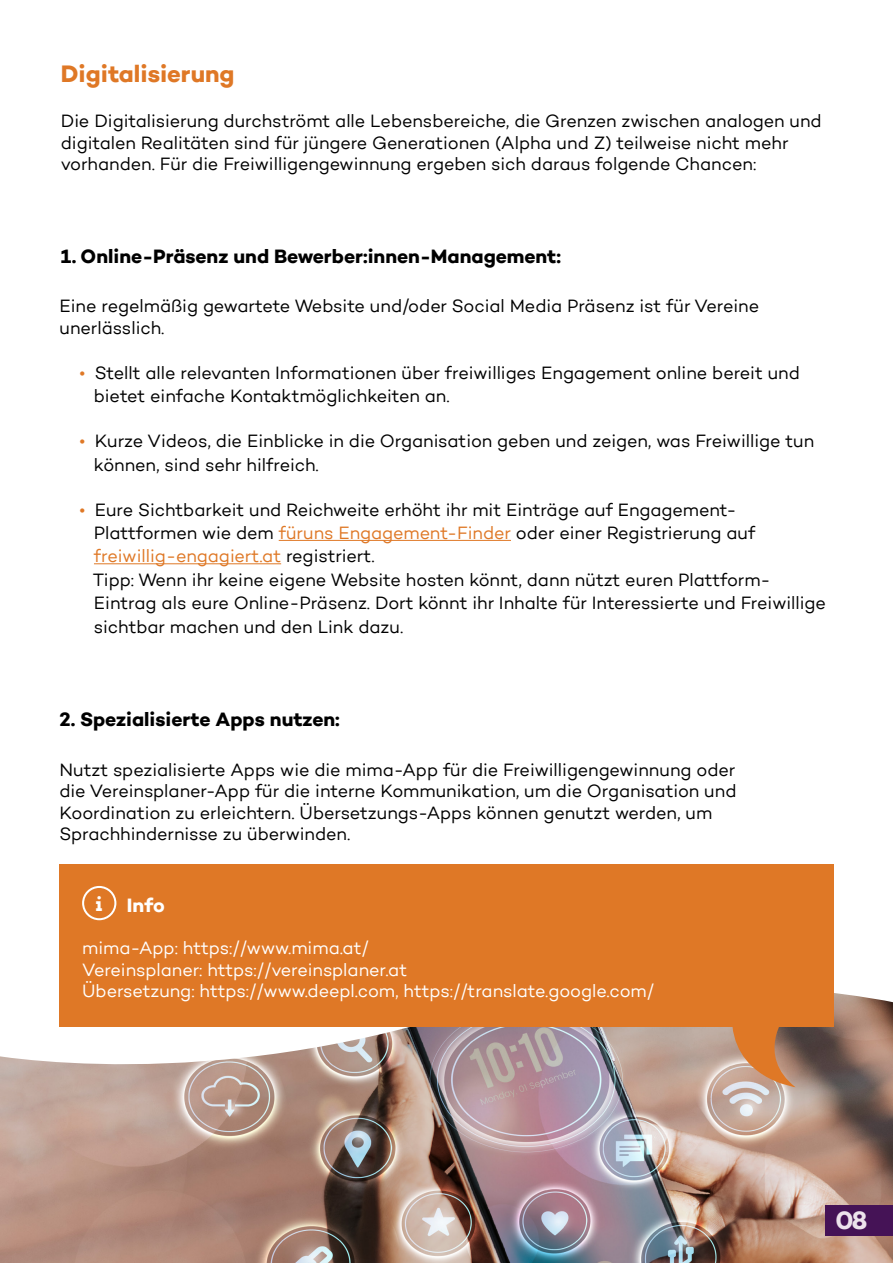
<style>
.page{position:relative;width:893px;height:1263px;background:#fff}
.page>*{position:absolute;margin:0;border:0;box-sizing:border-box;transform-origin:0 0}
.t1{font:700 25.35px "Campton TT";color:#ede3ec}
.t2{font:700 24px "Campton TT";color:#df7826}
.t3{font:700 19.5px "Campton TT";color:#000}
.t4{font:700 19.5px "Campton TT";color:#fff}
.t5{font:18px/23.4px "Campton TT";letter-spacing:-.005em;color:#000}
.t6{font:18px/21.6px "Campton TT";letter-spacing:-.005em;color:#fff}
.s1{color:#df7826}
.s2{font-family:"Arvo"}
</style>
<div class="page">
<img style="left:0;top:1094px;width:893px;height:169px">
<svg style="left:0;top:951px;width:893px;height:143px"></svg>
<hr style="left:279px;top:540px;width:232px;height:1px;background:#df7826">
<hr style="left:94px;top:563px;width:187px;height:1px;background:#df7826">
<div style="left:59px;top:864px;width:774px;height:162px;background:#df7826"></div>
<svg style="left:730px;top:1026px;width:65px;height:61px"></svg>
<div style="left:82px;top:886px;width:34px;height:34px;border:2px solid #fff;border-radius:50%"></div>
<div style="left:826px;top:1205px;width:67px;height:30px;background:#451356"></div>
<h2 class="t2" style="left:61px;top:59px;width:175px">Digitalisierung</h2>
<p class="t5" style="left:61px;top:110px;width:762px;line-height:21.6px">Die Digitalisierung durchströmt alle Lebensbereiche, die Grenzen zwischen analogen und digitalen Realitäten sind für jüngere Generationen (Alpha und Z) teilweise nicht mehr vorhanden. Für die Freiwilligengewinnung ergeben sich daraus folgende Chancen:</p>
<p class="t3" style="left:61px;top:244px;width:502px">1. Online-Präsenz und Bewerber:innen-Management:</p>
<p class="t5" style="left:60px;top:295px;width:701px;line-height:21.6px">Eine regelmäßig gewartete Website und/oder Social Media Präsenz ist für Vereine unerlässlich.</p>
<p class="t5" style="left:94px;top:361px;width:707px;text-indent:-15px"><span class="s1">•</span> Stellt alle relevanten Informationen über freiwilliges Engagement online bereit und bietet einfache Kontaktmöglichkeiten an.</p>
<p class="t5" style="left:94px;top:429px;width:722px;text-indent:-15px"><span class="s1">•</span> Kurze Videos, die Einblicke in die Organisation geben und zeigen, was Freiwillige tun können, sind sehr hilfreich.</p>
<p class="t5" style="left:93px;top:497px;width:735px;text-indent:-13px"><span class="s1">•</span> Eure Sichtbarkeit und Reichweite erhöht ihr mit Einträge auf Engagement-Plattformen wie dem <span class="s1">füruns Engagement-Finder</span> oder einer Registrierung auf <span class="s1">freiwillig-engagiert.at</span> registriert.<br>Tipp: Wenn ihr keine eigene Website hosten könnt, dann nützt euren Plattform-Eintrag als eure Online-Präsenz. Dort könnt ihr Inhalte für Interessierte und Freiwillige sichtbar machen und den Link dazu.</p>
<p class="t3" style="left:60px;top:707px;width:282px">2. Spezialisierte Apps nutzen:</p>
<p class="t5" style="left:60px;top:758px;width:678px;line-height:21.6px">Nutzt spezialisierte Apps wie die mima-App für die Freiwilligengewinnung oder die Vereinsplaner-App für die interne Kommunikation, um die Organisation und Koordination zu erleichtern. Übersetzungs-Apps können genutzt werden, um Sprachhindernisse zu überwinden.</p>
<p class="t4" style="left:95px;top:893px;width:71px"><span class="s2">i</span> Info</p>
<p class="t6" style="left:82px;top:937px;width:573px">mima-App: https://www.mima.at/<br>Vereinsplaner: https://vereinsplaner.at<br>Übersetzung: https://www.deepl.com, https://translate.google.com/</p>
<h1 class="t1" style="left:835px;top:1204px;width:33px">08</h1>
</div>
